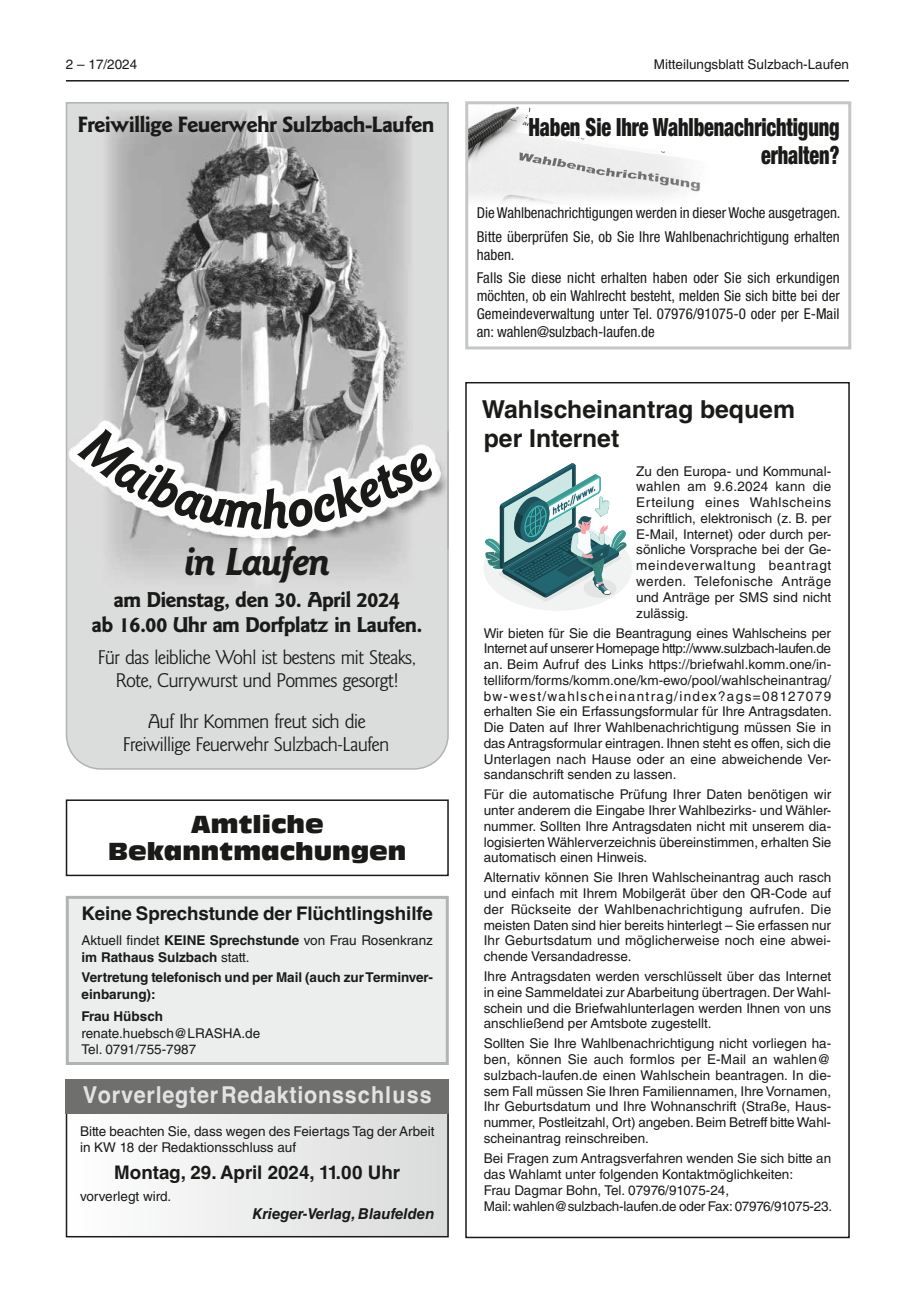
<style>
.page{position:relative;width:915px;height:1297px;background:#fff}
.page>*{position:absolute;margin:0;border:0;box-sizing:border-box;transform-origin:0 0}
.t1{font:38.25px "Goi Bol Ita";color:#1a1a18}
.t2{font:900 condensed 25.05px/27.9px "Helvetica Neue";letter-spacing:-.005em;color:#1a1a18;text-align:right;scale:.81 1}
.t3{font:700 24.75px/29px "Helvetica LT Std";color:#1a1a18}
.t4{font:24px/27px "Antique Olive Compact";color:#1a1a18;text-align:center}
.t5{font:700 23.25px "Helvetica";letter-spacing:.035em;color:#e3e3e3;scale:.93 1}
.t6{font:21.75px "Goi Bol";color:#1a1a18}
.t7{font:21px/25.2px "Goi Bol";color:#1a1a18;text-align:center}
.t8{font:19.5px/23.4px "Goi Boo Reg";color:#1a1a18;text-align:center}
.t9{font:700 18.75px "Helvetica LT Std";letter-spacing:-.005em;color:#1a1a18}
.t10{font:condensed 15px/23.5px "Helvetica Neue";letter-spacing:.005em;color:#1a1a18}
.t11{font:italic 700 15px "Helvetica LT Std";color:#1a1a18}
.t12{font:13.5px/15.8px "Helvetica LT Std";color:#1a1a18;text-align:justify}
.t13{font:700 13.5px/16.4px "Helvetica LT Std";letter-spacing:-.005em;color:#1a1a18}
.s1{font-weight:700}
</style>
<div class="page">
<hr style="left:66px;top:80px;width:782px;height:2px;background:#1a1a18">
<img style="left:469px;top:106px;width:232px;height:98px">
<div style="left:465px;top:101px;width:386px;height:248px;border:3px solid #c5c6c6"></div>
<div style="left:66px;top:799px;width:382px;height:77px;border:2px solid #1a1a18"></div>
<div style="left:67px;top:897px;width:380px;height:166px;background:#eceded"></div>
<div style="left:66px;top:896px;width:382px;height:169px;border:3px solid #b1b2b2"></div>
<div style="left:66px;top:102px;width:382px;height:668px;background:#dbdcdc"></div>
<img style="left:102px;top:109px;width:310px;height:311px">
<img style="left:102px;top:548px;width:310px;height:45px">
<img style="left:114px;top:591px;width:286px;height:2px">
<img style="left:412px;top:432px;width:37px;height:116px">
<img style="left:447px;top:432px;width:1px;height:116px">
<img style="left:80px;top:538px;width:332px;height:10px">
<img style="left:68px;top:420px;width:34px;height:118px">
<img style="left:102px;top:420px;width:338px;height:12px">
<img style="left:80px;top:432px;width:360px;height:106px">
<div style="left:66px;top:1111px;width:382px;height:126px;background:linear-gradient(to right,#fdfdfd,#d8d9d9)"></div>
<div style="left:66px;top:1110px;width:382px;height:127px;border:2px solid #1a1a18"></div>
<div style="left:66px;top:1079px;width:382px;height:34px;background:#6f6f6e"></div>
<div style="left:465px;top:382px;width:384px;height:856px;border:2px solid #1a1a18"></div>
<svg style="left:484px;top:463px;width:148px;height:148px"></svg>
<svg style="left:77px;top:425px;width:359px;height:105px"></svg>
<p class="t12" style="left:66px;top:57px;width:73px">2 – 17/2024</p>
<p class="t12" style="left:653px;top:57px;width:197px">Mitteilungsblatt Sulzbach-Laufen</p>
<h3 class="t6" style="left:78px;top:111px;width:357px">Freiwillige Feuerwehr Sulzbach-Laufen</h3>
<h1 class="t1" style="left:184px;top:539px;width:146px">in Laufen</h1>
<h3 class="t7" style="left:92px;top:586px;width:331px">am Dienstag, den 30. April 2024<br>ab 16.00 Uhr am Dorfplatz in Laufen.</h3>
<h3 class="t8" style="left:98px;top:645px;width:319px">Für das leibliche Wohl ist bestens mit Steaks,<br>Rote, Currywurst und Pommes gesorgt!</h3>
<h3 class="t8" style="left:123px;top:709px;width:267px">Auf Ihr Kommen freut sich die<br>Freiwillige Feuerwehr Sulzbach-Laufen</h3>
<h3 class="t4" style="left:108px;top:809px;width:299px">Amtliche<br>Bekanntmachungen</h3>
<h3 class="t9" style="left:81px;top:902px;width:353px">Keine Sprechstunde der Flüchtlingshilfe</h3>
<p class="t12" style="left:81px;top:932px;width:353px;line-height:16.4px">Aktuell findet <span class="s1">KEINE Sprechstunde</span> von Frau Rosenkranz <span class="s1">im Rathaus Sulzbach</span> statt.</p>
<p class="t13" style="left:81px;top:969px;width:353px">Vertretung telefonisch und per Mail (auch zur Terminver&shy;einbarung):</p>
<p class="t13" style="left:81px;top:1008px;width:83px">Frau Hübsch</p>
<p class="t12" style="left:81px;top:1025px;width:180px;line-height:16.4px">renate.huebsch@LRASHA.de<br>Tel. 0791/755-7987</p>
<h3 class="t5" style="left:83px;top:1081px;width:376px">Vorverlegter Redaktionsschluss</h3>
<p class="t12" style="left:80px;top:1123px;width:356px;line-height:16.2px">Bitte beachten Sie, dass wegen des Feiertags Tag der Arbeit in KW 18 der Redaktionsschluss auf</p>
<h3 class="t9" style="left:114px;top:1161px;width:287px">Montag, 29. April 2024, 11.00 Uhr</h3>
<p class="t12" style="left:80px;top:1188px;width:93px">vorverlegt wird.</p>
<p class="t11" style="left:252px;top:1205px;width:183px">Krieger-Verlag, Blaufelden</p>
<h2 class="t2" style="left:528px;top:113px;width:386px">Haben Sie Ihre Wahlbenachrichtigung erhalten?</h2>
<p class="t10" style="left:476px;top:201px;width:365px">Die Wahlbenachrichtigungen werden in dieser Woche ausgetragen.<br>Bitte überprüfen Sie, ob Sie Ihre Wahlbenachrichtigung erhalten</p>
<p class="t10" style="left:476px;top:242px;width:364px">haben.<br>Falls Sie diese nicht erhalten haben oder Sie sich erkundigen</p>
<p class="t10" style="left:476px;top:287px;width:364px;line-height:18px;text-align:justify">möchten, ob ein Wahlrecht besteht, melden Sie sich bitte bei der Gemeindeverwaltung unter Tel. 07976/91075-0 oder per E-Mail an: wahlen@sulzbach-laufen.de</p>
<h3 class="t3" style="left:481px;top:395px;width:314px">Wahlscheinantrag bequem per Internet</h3>
<p class="t12" style="left:636px;top:463px;width:196px">Zu den Europa- und Kommunal&shy;wahlen am 9.6.2024 kann die Erteilung eines Wahlscheins schriftlich, elektronisch (z. B. per E-Mail, Internet) oder durch per&shy;sönliche Vorsprache bei der Ge&shy;meindeverwaltung beantragt werden. Telefonische Anträge und Anträge per SMS sind nicht zulässig.</p>
<p class="t12" style="left:483px;top:625px;width:349px">Wir bieten für Sie die Beantragung eines Wahlscheins per Internet auf unserer Homepage http://www.sulzbach-laufen.de an. Beim Aufruf des Links https://briefwahl.komm.one/in&shy;telliform/forms/komm.one/km-ewo/pool/wahlscheinantrag/ bw-west/wahlscheinantrag/index?ags=08127079 erhalten Sie ein Erfassungsformular für Ihre Antragsdaten.<br>Die Daten auf Ihrer Wahlbenachrichtigung müssen Sie in das Antragsformular eintragen. Ihnen steht es offen, sich die Unterlagen nach Hause oder an eine abweichende Ver&shy;sandanschrift senden zu lassen.</p>
<p class="t12" style="left:483px;top:787px;width:349px">Für die automatische Prüfung Ihrer Daten benötigen wir unter anderem die Eingabe Ihrer Wahlbezirks- und Wähler&shy;nummer. Sollten Ihre Antragsdaten nicht mit unserem dia&shy;logisierten Wählerverzeichnis übereinstimmen, erhalten Sie automatisch einen Hinweis.</p>
<p class="t12" style="left:483px;top:870px;width:349px">Alternativ können Sie Ihren Wahlscheinantrag auch rasch und einfach mit Ihrem Mobilgerät über den QR-Code auf der Rückseite der Wahlbenachrichtigung aufrufen. Die meisten Daten sind hier bereits hinterlegt – Sie erfassen nur Ihr Geburtsdatum und möglicherweise noch eine abwei&shy;chende Versandadresse.</p>
<p class="t12" style="left:483px;top:968px;width:349px">Ihre Antragsdaten werden verschlüsselt über das Internet in eine Sammeldatei zur Abarbeitung übertragen. Der Wahl&shy;schein und die Briefwahlunterlagen werden Ihnen von uns anschließend per Amtsbote zugestellt.</p>
<p class="t12" style="left:483px;top:1036px;width:349px">Sollten Sie Ihre Wahlbenachrichtigung nicht vorliegen ha&shy;ben, können Sie auch formlos per E-Mail an wahlen@ sulzbach-laufen.de einen Wahlschein beantragen. In die&shy;sem Fall müssen Sie Ihren Familiennamen, Ihre Vornamen, Ihr Geburtsdatum und Ihre Wohnanschrift (Straße, Haus&shy;nummer, Postleitzahl, Ort) angeben. Beim Betreff bitte Wahl&shy;scheinantrag reinschreiben.</p>
<p class="t12" style="left:483px;top:1150px;width:350px;text-align:left">Bei Fragen zum Antragsverfahren wenden Sie sich bitte an das Wahlamt unter folgenden Kontaktmöglichkeiten:<br>Frau Dagmar Bohn, Tel. 07976/91075-24,<br>Mail: wahlen@sulzbach-laufen.de oder Fax: 07976/91075-23.</p>
</div>
